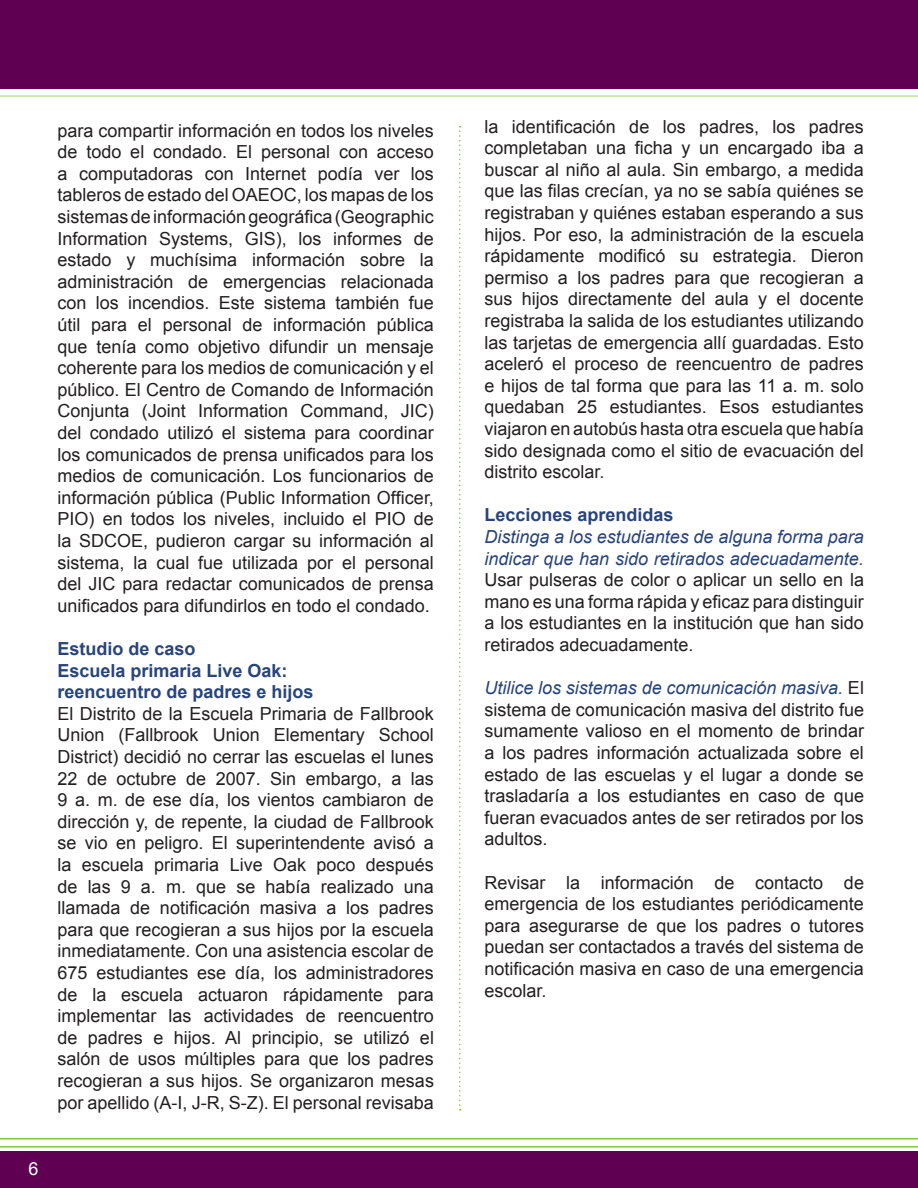
<style>
.page{position:relative;width:918px;height:1188px;background:#fff}
.page>*{position:absolute;margin:0;border:0;box-sizing:border-box;transform-origin:0 0}
.t1{font:18px/21.6px "Arial";color:#231f20;text-align:justify}
.t2{font:700 18px "Arial";color:#28447c}
.t3{font:18px "Arial";color:#fff}
.s1{font-style:italic;color:#28447c}
</style>
<div class="page">
<div style="left:0;top:0;width:918px;height:88px;background:#5f0053"></div>
<hr style="left:0;top:95px;width:918px;height:2px;background:#86c43f">
<svg style="left:459px;top:126px;width:2px;height:984px"></svg>
<div style="left:0;top:1151px;width:918px;height:37px;background:#5f0053"></div>
<hr style="left:0;top:1146px;width:918px;height:2px;background:#86c43f">
<hr style="left:0;top:1138px;width:918px;height:2px;background:#86c43f">
<p class="t3" style="left:28px;top:1157px;width:12px">6</p>
<p class="t1" style="left:57px;top:120px;width:378px">para compartir información en todos los niveles de todo el condado. El personal con acceso a computadoras con Internet podía ver los tableros de estado del OAEOC, los mapas de los sistemas de información geográfica (Geographic Information Systems, GIS), los informes de estado y muchísima información sobre la administración de emergencias relacionada con los incendios. Este sistema también fue útil para el personal de información pública que tenía como objetivo difundir un mensaje coherente para los medios de comunicación y el público. El Centro de Comando de Información Conjunta (Joint Information Command, JIC) del condado utilizó el sistema para coordinar los comunicados de prensa unificados para los medios de comunicación. Los funcionarios de información pública (Public Information Officer, PIO) en todos los niveles, incluido el PIO de la SDCOE, pudieron cargar su información al sistema, la cual fue utilizada por el personal del JIC para redactar comunicados de prensa unificados para difundirlos en todo el condado.</p>
<p class="t2" style="left:57px;top:637px;width:140px">Estudio de caso</p>
<p class="t2" style="left:57px;top:658px;width:232px">Escuela primaria Live Oak:</p>
<p class="t2" style="left:57px;top:680px;width:258px">reencuentro de padres e hijos</p>
<p class="t1" style="left:57px;top:703px;width:378px">El Distrito de la Escuela Primaria de Fallbrook Union (Fallbrook Union Elementary School District) decidió no cerrar las escuelas el lunes 22 de octubre de 2007. Sin embargo, a las 9 a. m. de ese día, los vientos cambiaron de dirección y, de repente, la ciudad de Fallbrook se vio en peligro. El superintendente avisó a la escuela primaria Live Oak poco después de las 9 a. m. que se había realizado una llamada de notificación masiva a los padres para que recogieran a sus hijos por la escuela inmediatamente. Con una asistencia escolar de 675 estudiantes ese día, los administradores de la escuela actuaron rápidamente para implementar las actividades de reencuentro de padres e hijos. Al principio, se utilizó el salón de usos múltiples para que los padres recogieran a sus hijos. Se organizaron mesas por apellido (A-I, J-R, S-Z). El personal revisaba</p>
<p class="t1" style="left:484px;top:116px;width:381px">la identificación de los padres, los padres completaban una ficha y un encargado iba a buscar al niño al aula. Sin embargo, a medida que las filas crecían, ya no se sabía quiénes se registraban y quiénes estaban esperando a sus hijos. Por eso, la administración de la escuela rápidamente modificó su estrategia. Dieron permiso a los padres para que recogieran a sus hijos directamente del aula y el docente registraba la salida de los estudiantes utilizando las tarjetas de emergencia allí guardadas. Esto aceleró el proceso de reencuentro de padres e hijos de tal forma que para las 11 a. m. solo quedaban 25 estudiantes. Esos estudiantes viajaron en autobús hasta otra escuela que había sido designada como el sitio de evacuación del distrito escolar.</p>
<p class="t2" style="left:484px;top:503px;width:191px">Lecciones aprendidas</p>
<p class="t1" style="left:484px;top:526px;width:381px"><span class="s1">Distinga a los estudiantes de alguna forma para indicar que han sido retirados adecuadamente.<br></span>Usar pulseras de color o aplicar un sello en la mano es una forma rápida y eficaz para distinguir a los estudiantes en la institución que han sido retirados adecuadamente.</p>
<p class="t1" style="left:484px;top:677px;width:381px"><span class="s1">Utilice los sistemas de comunicación masiva.</span> El sistema de comunicación masiva del distrito fue sumamente valioso en el momento de brindar a los padres información actualizada sobre el estado de las escuelas y el lugar a donde se trasladaría a los estudiantes en caso de que fueran evacuados antes de ser retirados por los adultos.</p>
<p class="t1" style="left:484px;top:872px;width:381px">Revisar la información de contacto de emergencia de los estudiantes periódicamente para asegurarse de que los padres o tutores puedan ser contactados a través del sistema de notificación masiva en caso de una emergencia escolar.</p>
</div>
